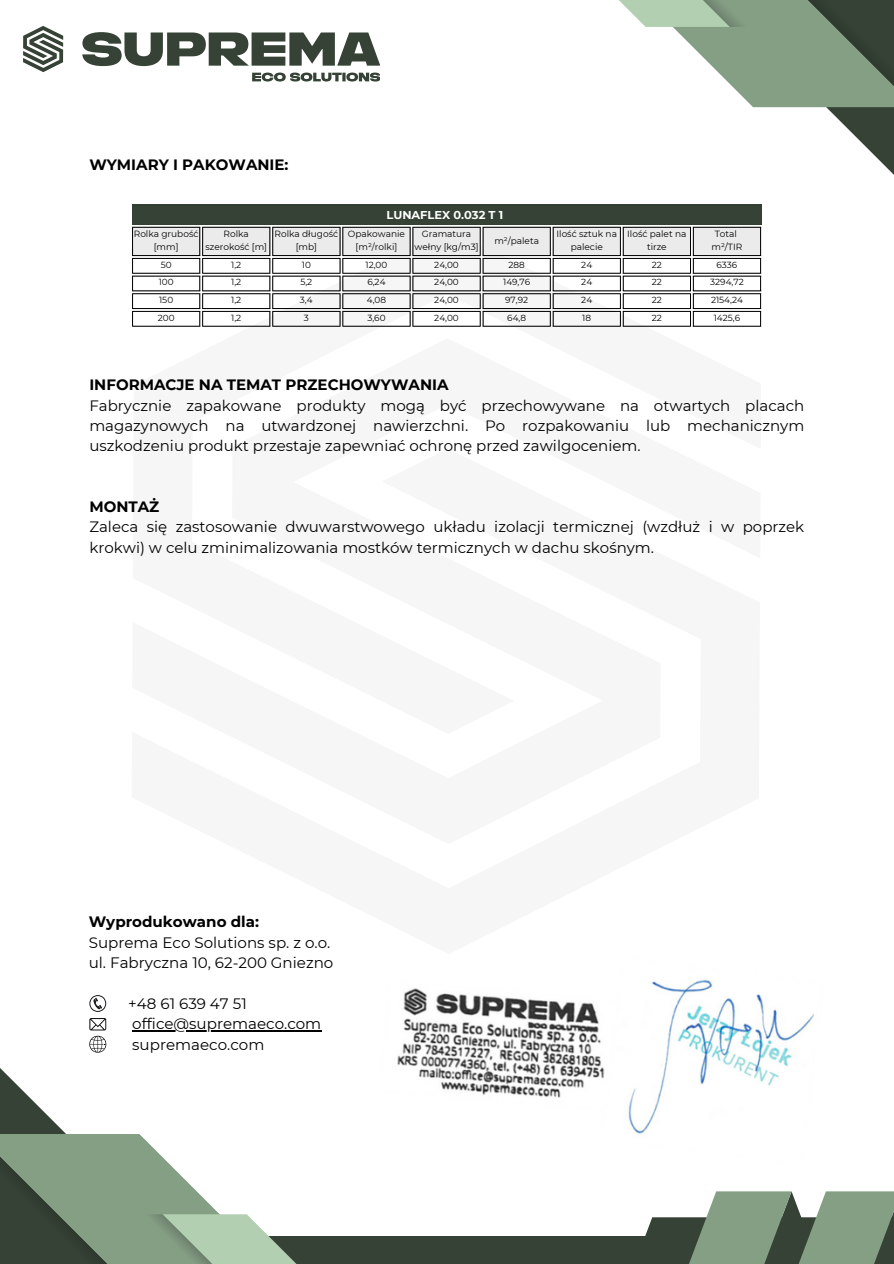
<style>
.page{position:relative;width:894px;height:1264px;background:#fff}
.page>*{position:absolute;margin:0;border:0;box-sizing:border-box;transform-origin:0 0}
.t1{font:15.15px "Montserrat";color:#000}
.t2{font:700 15.15px "Montserrat";color:#000}
.t3{font:15px/20.2px "Montserrat";color:#000;text-align:justify}
.t4{font:700 15px "Montserrat";color:#000}
.t5{font:700 11.4px "Montserrat";color:#fff}
.t6{font:9px/12.6px "Montserrat";color:#000;text-align:center}
.t7{font:8.85px "Montserrat";color:#000}
</style>
<div class="page">
<div style="left:156px;top:1236px;width:737px;height:27px;background:#354235"></div>
<svg style="left:645px;top:1191px;width:248px;height:72px"></svg>
<svg style="left:753px;top:107px;width:140px;height:67px"></svg>
<svg style="left:619px;top:0;width:274px;height:107px"></svg>
<svg style="left:252px;top:73px;width:128px;height:8px"></svg>
<svg style="left:82px;top:32px;width:298px;height:34px"></svg>
<svg style="left:23px;top:26px;width:40px;height:46px"></svg>
<img style="left:397px;top:988px;width:203px;height:110px">
<img style="left:600px;top:979px;width:214px;height:155px">
<hr style="left:132px;top:1030px;width:189px;height:1px;background:#000">
<svg style="left:89px;top:995px;width:17px;height:16px"></svg>
<svg style="left:89px;top:1018px;width:17px;height:27px"></svg>
<svg style="left:0;top:1045px;width:107px;height:89px"></svg>
<svg style="left:0;top:1134px;width:296px;height:129px"></svg>
<hr style="left:132px;top:326px;width:68px;height:1px;background:#000">
<hr style="left:202px;top:326px;width:68px;height:1px;background:#000">
<hr style="left:272px;top:326px;width:68px;height:1px;background:#000">
<hr style="left:342px;top:326px;width:68px;height:1px;background:#000">
<hr style="left:412px;top:326px;width:68px;height:1px;background:#000">
<hr style="left:482px;top:326px;width:68px;height:1px;background:#000">
<hr style="left:552px;top:326px;width:68px;height:1px;background:#000">
<hr style="left:622px;top:326px;width:68px;height:1px;background:#000">
<svg style="left:132px;top:205px;width:628px;height:121px"></svg>
<hr style="left:692px;top:311px;width:68px;height:1px;background:#000">
<hr style="left:692px;top:326px;width:68px;height:1px;background:#000">
<p class="t4" style="left:89px;top:156px;width:201px">WYMIARY I PAKOWANIE:</p>
<p class="t5" style="left:386px;top:208px;width:118px">LUNAFLEX 0.032 T 1</p>
<p class="t6" style="left:134px;top:228px;width:66px">Rolka grubość [mm]</p>
<p class="t6" style="left:205px;top:228px;width:63px">Rolka szerokość [m]</p>
<p class="t6" style="left:274px;top:228px;width:65px">Rolka długość [mb]</p>
<p class="t6" style="left:348px;top:228px;width:59px">Opakowanie [m²/rolki]</p>
<p class="t6" style="left:414px;top:228px;width:66px">Gramatura wełny [kg/m3]</p>
<p class="t6" style="left:494px;top:234px;width:46px">m²/paleta</p>
<p class="t6" style="left:556px;top:228px;width:62px">Ilość sztuk na palecie</p>
<p class="t6" style="left:627px;top:228px;width:61px">Ilość palet na tirze</p>
<p class="t6" style="left:714px;top:228px;width:24px">Total</p>
<p class="t6" style="left:711px;top:240px;width:32px">m²/TIR</p>
<p class="t7" style="left:161px;top:259px;width:12px">50</p>
<p class="t7" style="left:231px;top:259px;width:12px">1,2</p>
<p class="t7" style="left:302px;top:259px;width:11px">10</p>
<p class="t7" style="left:365px;top:259px;width:23px">12,00</p>
<p class="t7" style="left:434px;top:259px;width:26px">24,00</p>
<p class="t7" style="left:508px;top:259px;width:18px">288</p>
<p class="t7" style="left:581px;top:259px;width:12px">24</p>
<p class="t7" style="left:651px;top:259px;width:12px">22</p>
<p class="t7" style="left:716px;top:259px;width:22px">6336</p>
<p class="t7" style="left:159px;top:277px;width:16px">100</p>
<p class="t7" style="left:231px;top:277px;width:12px">1,2</p>
<p class="t7" style="left:300px;top:277px;width:13px">5,2</p>
<p class="t7" style="left:367px;top:277px;width:20px">6,24</p>
<p class="t7" style="left:434px;top:277px;width:26px">24,00</p>
<p class="t7" style="left:503px;top:277px;width:28px">149,76</p>
<p class="t7" style="left:581px;top:277px;width:12px">24</p>
<p class="t7" style="left:651px;top:277px;width:12px">22</p>
<p class="t7" style="left:710px;top:277px;width:35px">3294,72</p>
<p class="t7" style="left:159px;top:294px;width:16px">150</p>
<p class="t7" style="left:231px;top:294px;width:12px">1,2</p>
<p class="t7" style="left:300px;top:294px;width:14px">3,4</p>
<p class="t7" style="left:367px;top:294px;width:21px">4,08</p>
<p class="t7" style="left:434px;top:294px;width:26px">24,00</p>
<p class="t7" style="left:505px;top:294px;width:24px">97,92</p>
<p class="t7" style="left:581px;top:294px;width:12px">24</p>
<p class="t7" style="left:651px;top:294px;width:12px">22</p>
<p class="t7" style="left:710px;top:294px;width:33px">2154,24</p>
<p class="t7" style="left:158px;top:312px;width:18px">200</p>
<p class="t7" style="left:231px;top:312px;width:12px">1,2</p>
<p class="t7" style="left:304px;top:312px;width:7px">3</p>
<p class="t7" style="left:367px;top:312px;width:20px">3,60</p>
<p class="t7" style="left:434px;top:312px;width:26px">24,00</p>
<p class="t7" style="left:507px;top:312px;width:20px">64,8</p>
<p class="t7" style="left:582px;top:312px;width:10px">18</p>
<p class="t7" style="left:651px;top:312px;width:12px">22</p>
<p class="t7" style="left:713px;top:312px;width:28px">1425,6</p>
<p class="t4" style="left:89px;top:376px;width:360px">INFORMACJE NA TEMAT PRZECHOWYWANIA</p>
<p class="t3" style="left:89px;top:395px;width:716px">Fabrycznie zapakowane produkty mogą być przechowywane na otwartych placach magazynowych na utwardzonej nawierzchni. Po rozpakowaniu lub mechanicznym uszkodzeniu produkt przestaje zapewniać ochronę przed zawilgoceniem.</p>
<p class="t4" style="left:89px;top:497px;width:71px">MONTAŻ</p>
<p class="t3" style="left:89px;top:517px;width:716px">Zaleca się zastosowanie dwuwarstwowego układu izolacji termicznej (wzdłuż i w poprzek krokwi) w celu zminimalizowania mostków termicznych w dachu skośnym.</p>
<h1 class="t2" style="left:89px;top:912px;width:172px">Wyprodukowano dla:</h1>
<p class="t1" style="left:89px;top:933px;width:243px">Suprema Eco Solutions sp. z o.o.</p>
<p class="t1" style="left:89px;top:953px;width:246px">ul. Fabryczna 10, 62-200 Gniezno</p>
<p class="t1" style="left:128px;top:994px;width:120px">+48 61 639 47 51</p>
<p class="t1" style="left:132px;top:1014px;width:190px">office@supremaeco.com</p>
<p class="t1" style="left:132px;top:1034px;width:133px">supremaeco.com</p>
</div>
